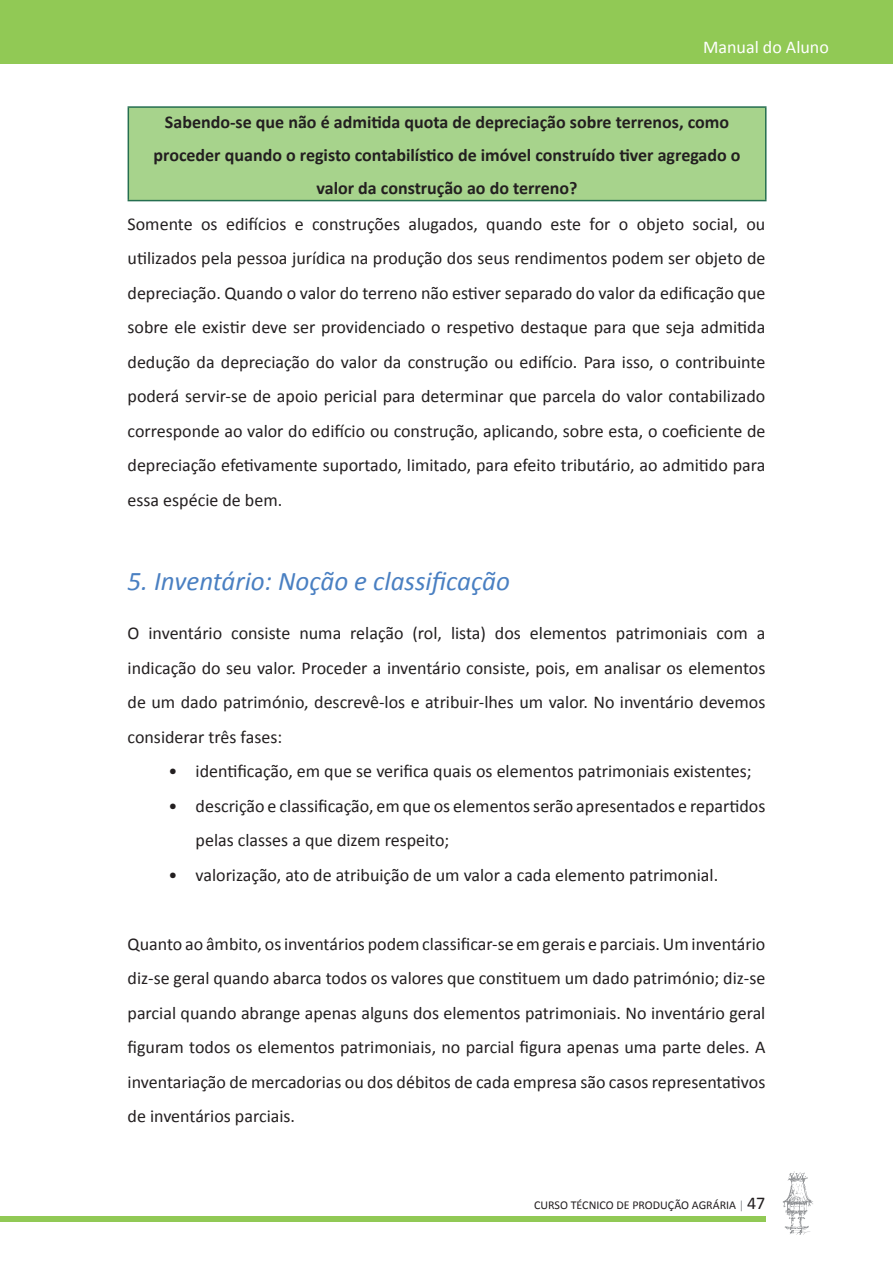
<style>
.page{position:relative;width:893px;height:1263px;background:#fff}
.page>*{position:absolute;margin:0;border:0;box-sizing:border-box;transform-origin:0 0}
.Tx_Subtítulo{font:italic 27px "Calibri";color:#4a80c2}
.Tx_Normal{font:18px/34.5px "Calibri";color:#231f20;text-align:justify}
.Tx_Normal-2{font:700 18px/33px "Calibri";color:#231f20;text-align:center}
.t1{font:18px "Calibri";color:#fff}
.t2{font:12px "Calibri";color:#231f20}
.s1{color:#8f9194}
.s2{font-size:18px}
</style>
<div class="page">
<div style="left:0;top:1216px;width:765px;height:5px;background:#91c955"></div>
<div style="left:0;top:0;width:893px;height:64px;background:#91c955"></div>
<svg style="left:783px;top:1171px;width:30px;height:64px"></svg>
<div style="left:128px;top:107px;width:638px;height:94px;background:#a7d38c"></div>
<hr style="left:128px;top:106px;width:638px;height:2px;background:#256e50">
<hr style="left:128px;top:108px;width:1px;height:92px;background:#256e50">
<hr style="left:765px;top:108px;width:1px;height:92px;background:#256e50">
<hr style="left:128px;top:200px;width:638px;height:1px;background:#256e50">
<p class="t1" style="left:703px;top:35px;width:127px">Manual do Aluno</p>
<p class="Tx_Normal-2" style="left:153px;top:105px;width:589px">Sabendo-se que não é admitida quota de depreciação sobre terrenos, como proceder quando o registo contabilístico de imóvel construído tiver agregado o valor da construção ao do terreno?</p>
<p class="Tx_Normal" style="left:128px;top:207px;width:639px">Somente os edifícios e construções alugados, quando este for o objeto social, ou utilizados pela pessoa jurídica na produção dos seus rendimentos podem ser objeto de depreciação. Quando o valor do terreno não estiver separado do valor da edificação que sobre ele existir deve ser providenciado o respetivo destaque para que seja admitida dedução da depreciação do valor da construção ou edifício. Para isso, o contribuinte poderá servir-se de apoio pericial para determinar que parcela do valor contabilizado corresponde ao valor do edifício ou construção, aplicando, sobre esta, o coeficiente de depreciação efetivamente suportado, limitado, para efeito tributário, ao admitido para essa espécie de bem.</p>
<p class="Tx_Subtítulo" style="left:128px;top:562px;width:384px">5. Inventário: Noção e classificação</p>
<p class="Tx_Normal" style="left:128px;top:616px;width:639px">O inventário consiste numa relação (rol, lista) dos elementos patrimoniais com a indicação do seu valor. Proceder a inventário consiste, pois, em analisar os elementos de um dado património, descrevê-los e atribuir-lhes um valor. No inventário devemos considerar três fases:</p>
<p class="Tx_Normal" style="left:169px;top:754px;width:585px">• identificação, em que se verifica quais os elementos patrimoniais existentes;</p>
<p class="Tx_Normal" style="left:196px;top:789px;width:571px;text-indent:-27px">• descrição e classificação, em que os elementos serão apresentados e repartidos pelas classes a que dizem respeito;</p>
<p class="Tx_Normal" style="left:169px;top:858px;width:551px">• valorização, ato de atribuição de um valor a cada elemento patrimonial.</p>
<p class="Tx_Normal" style="left:128px;top:927px;width:639px">Quanto ao âmbito, os inventários podem classificar-se em gerais e parciais. Um inventário diz-se geral quando abarca todos os valores que constituem um dado património; diz-se parcial quando abrange apenas alguns dos elementos patrimoniais. No inventário geral figuram todos os elementos patrimoniais, no parcial figura apenas uma parte deles. A inventariação de mercadorias ou dos débitos de cada empresa são casos representativos de inventários parciais.</p>
<p class="t2" style="left:534px;top:1197px;width:233px">CURSO TÉCNICO DE PRODUÇÃO AGRÁRIA <span class="s1">|</span> <span class="s2">47</span></p>
</div>
